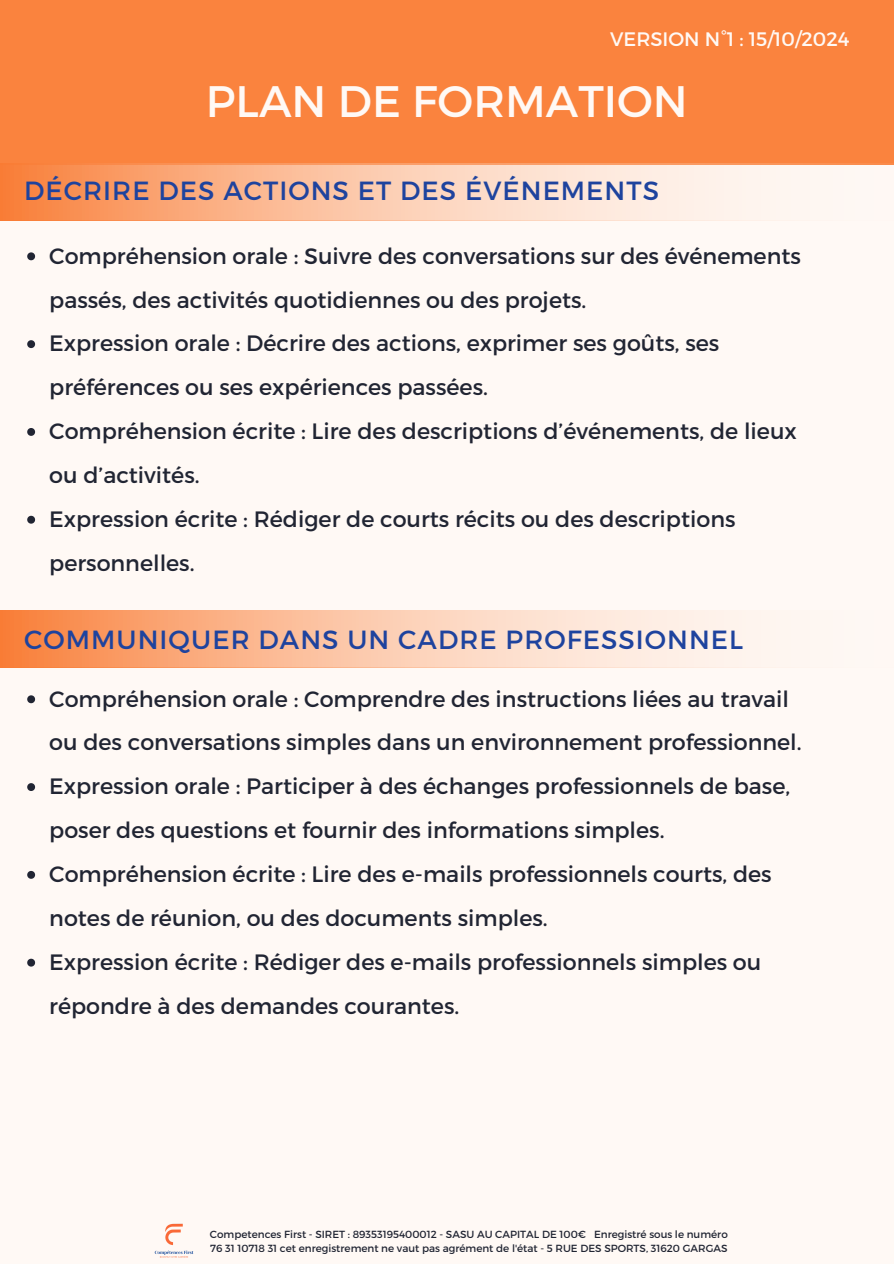
<style>
.page{position:relative;width:894px;height:1264px;background:#fff}
.page>*{position:absolute;margin:0;border:0;box-sizing:border-box;transform-origin:0 0}
.t1{font:43.95px "Montserrat";color:#fff9f5}
.t2{font:26.25px "Montserrat";letter-spacing:.04em;color:#1e439e}
.t3{font:22.2px/43.8px "Montserrat";color:#212533}
.t4{font:19.5px "Montserrat";color:#fff9f5}
.t5{font:10.35px "Montserrat";color:#212533}
</style>
<div class="page">
<div style="left:0;top:0;width:893px;height:1263px;background:#fff9f5"></div>
<div style="left:0;top:0;width:893px;height:165px;background:#fa833e"></div>
<svg style="left:0;top:163px;width:893px;height:57px"></svg>
<svg style="left:0;top:610px;width:716px;height:57px;background:#fbc3a2"></svg>
<svg style="left:27px;top:252px;width:8px;height:8px"></svg>
<svg style="left:27px;top:340px;width:8px;height:8px"></svg>
<svg style="left:27px;top:428px;width:8px;height:8px"></svg>
<svg style="left:27px;top:516px;width:8px;height:7px"></svg>
<svg style="left:27px;top:695px;width:8px;height:8px"></svg>
<svg style="left:27px;top:783px;width:8px;height:8px"></svg>
<svg style="left:27px;top:871px;width:8px;height:7px"></svg>
<svg style="left:27px;top:958px;width:8px;height:8px"></svg>
<img style="left:154px;top:1223px;width:40px;height:35px">
<p class="t4" style="left:610px;top:27px;width:241px">VERSION N°1 : 15/10/2024</p>
<h4 class="t1" style="left:206px;top:72px;width:483px">PLAN DE FORMATION</h4>
<p class="t2" style="left:24px;top:174px;width:636px">DÉCRIRE DES ACTIONS ET DES ÉVÉNEMENTS</p>
<h1 class="t3" style="left:49px;top:233px;width:753px">Compréhension orale : Suivre des conversations sur des événements passés, des activités quotidiennes ou des projets.</h1>
<p class="t3" style="left:49px;top:320px;width:671px">Expression orale : Décrire des actions, exprimer ses goûts, ses préférences ou ses expériences passées.</p>
<h2 class="t3" style="left:49px;top:408px;width:748px">Compréhension écrite : Lire des descriptions d’événements, de lieux ou d’activités.</h2>
<p class="t3" style="left:49px;top:496px;width:687px">Expression écrite : Rédiger de courts récits ou des descriptions personnelles.</p>
<p class="t2" style="left:24px;top:623px;width:720px">COMMUNIQUER DANS UN CADRE PROFESSIONNEL</p>
<p class="t3" style="left:49px;top:675px;width:753px">Compréhension orale : Comprendre des instructions liées au travail ou des conversations simples dans un environnement professionnel.</p>
<p class="t3" style="left:49px;top:763px;width:742px">Expression orale : Participer à des échanges professionnels de base, poser des questions et fournir des informations simples.</p>
<p class="t3" style="left:49px;top:851px;width:723px">Compréhension écrite : Lire des e-mails professionnels courts, des notes de réunion, ou des documents simples.</p>
<p class="t3" style="left:49px;top:939px;width:713px">Expression écrite : Rédiger des e-mails professionnels simples ou répondre à des demandes courantes.</p>
<p class="t5" style="left:210px;top:1227px;width:519px">Competences First - SIRET : 89353195400012 - SASU AU CAPITAL DE 100€ Enregistré sous le numéro</p>
<p class="t5" style="left:210px;top:1241px;width:518px">76 31 10718 31 cet enregistrement ne vaut pas agrément de l'état - 5 RUE DES SPORTS, 31620 GARGAS</p>
</div>
